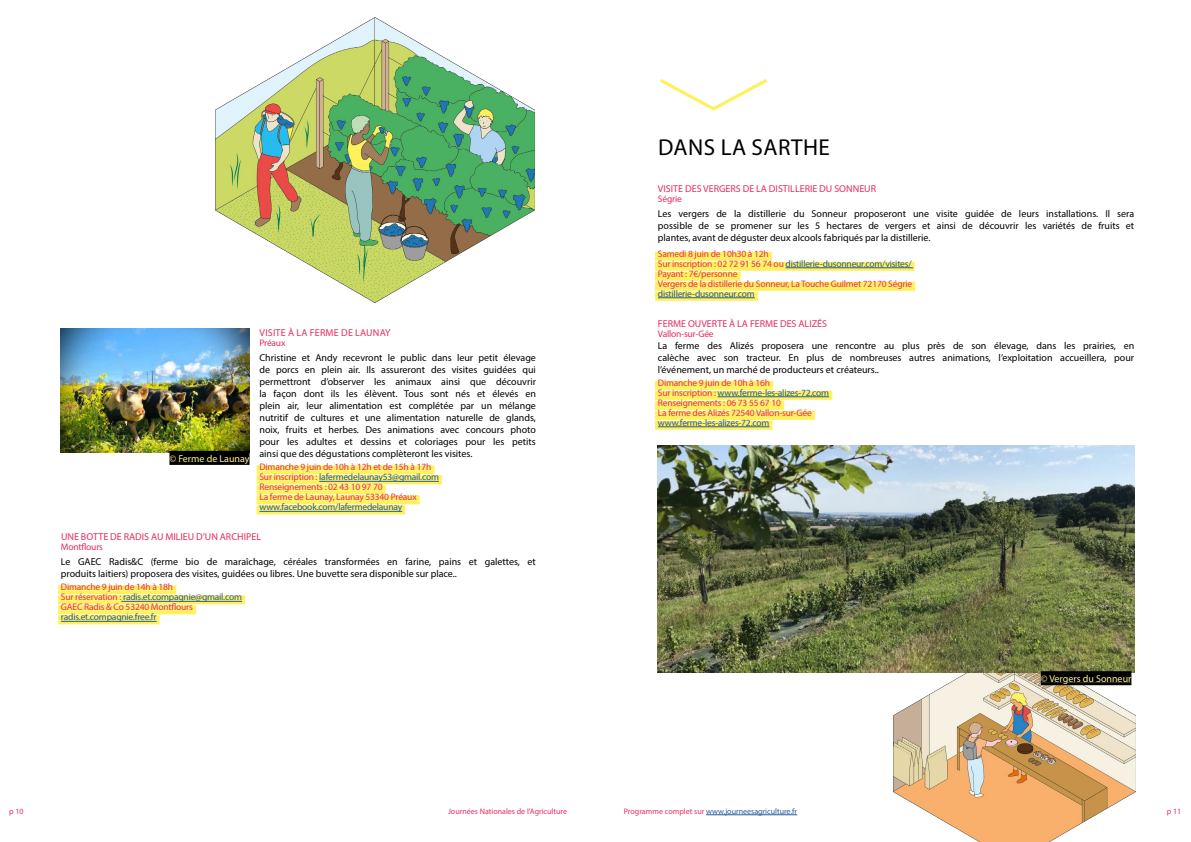
<style>
.page{position:relative;width:1191px;height:842px;background:#fff}
.page>*{position:absolute;margin:0;border:0;box-sizing:border-box;transform-origin:0 0}
.t1{font:23.1px "Myriad Pro";letter-spacing:.02em;color:#000}
.t2{font:10px/12px "Myriad Pro";color:#000;text-align:justify}
.t3{font:10px "Myriad Pro";color:#e72c61}
.t4{font:10px "Myriad Pro";color:#fef493}
.t5{font:10px "Myriad Pro";letter-spacing:.02em;color:#e72c61}
.t6{font:9.5px/10px "Myriad Pro";letter-spacing:-.02em;color:#e72c61}
.t7{font:9.5px "Myriad Pro";letter-spacing:-.02em;color:#275b9b}
.t8{font:8px "Myriad Pro";color:#275b9b}
.t9{font:8px "Myriad Pro";color:#e72c61}
.s1{color:#275b9b}
.s2{color:#e72c61}
</style>
<div class="page">
<hr style="left:706px;top:814px;width:91px;height:1px;background:#275b9b">
<img style="left:215px;top:18px;width:319px;height:284px">
<div style="left:257px;top:465px;width:177px;height:5px;background:#fff15b"></div>
<svg style="left:257px;top:470px;width:177px;height:4px"></svg>
<div style="left:257px;top:475px;width:185px;height:5px;background:#fff15b"></div>
<svg style="left:257px;top:480px;width:185px;height:4px"></svg>
<hr style="left:319px;top:481px;width:120px;height:1px;background:#275b9b">
<div style="left:257px;top:485px;width:129px;height:5px;background:#fff15b"></div>
<svg style="left:257px;top:490px;width:129px;height:4px"></svg>
<div style="left:257px;top:495px;width:163px;height:5px;background:#fff15b"></div>
<svg style="left:257px;top:500px;width:163px;height:4px"></svg>
<div style="left:257px;top:505px;width:148px;height:5px;background:#fff15b"></div>
<svg style="left:257px;top:510px;width:148px;height:4px"></svg>
<hr style="left:259px;top:511px;width:143px;height:1px;background:#275b9b">
<div style="left:58px;top:585px;width:118px;height:5px;background:#fff15b"></div>
<svg style="left:58px;top:590px;width:118px;height:4px"></svg>
<div style="left:58px;top:595px;width:187px;height:5px;background:#fff15b"></div>
<svg style="left:58px;top:600px;width:187px;height:4px"></svg>
<hr style="left:121px;top:601px;width:121px;height:1px;background:#275b9b">
<div style="left:58px;top:605px;width:138px;height:5px;background:#fff15b"></div>
<svg style="left:58px;top:610px;width:138px;height:4px"></svg>
<div style="left:58px;top:615px;width:102px;height:5px;background:#fff15b"></div>
<svg style="left:58px;top:620px;width:102px;height:4px"></svg>
<hr style="left:61px;top:621px;width:96px;height:1px;background:#275b9b">
<div style="left:655px;top:252px;width:117px;height:5px;background:#fff15b"></div>
<svg style="left:655px;top:257px;width:117px;height:4px"></svg>
<div style="left:655px;top:262px;width:259px;height:5px;background:#fff15b"></div>
<svg style="left:655px;top:267px;width:259px;height:4px"></svg>
<hr style="left:785px;top:267px;width:128px;height:1px;background:#275b9b">
<div style="left:655px;top:272px;width:85px;height:5px;background:#fff15b"></div>
<svg style="left:655px;top:277px;width:85px;height:4px"></svg>
<div style="left:655px;top:282px;width:260px;height:5px;background:#fff15b"></div>
<svg style="left:655px;top:287px;width:260px;height:4px"></svg>
<div style="left:655px;top:292px;width:103px;height:5px;background:#fff15b"></div>
<svg style="left:655px;top:297px;width:103px;height:4px"></svg>
<hr style="left:658px;top:297px;width:97px;height:1px;background:#275b9b">
<div style="left:655px;top:381px;width:118px;height:5px;background:#fff15b"></div>
<svg style="left:655px;top:386px;width:118px;height:4px"></svg>
<div style="left:655px;top:391px;width:177px;height:5px;background:#fff15b"></div>
<svg style="left:655px;top:396px;width:177px;height:4px"></svg>
<hr style="left:717px;top:396px;width:112px;height:1px;background:#275b9b">
<div style="left:655px;top:401px;width:129px;height:5px;background:#fff15b"></div>
<svg style="left:655px;top:406px;width:129px;height:4px"></svg>
<div style="left:655px;top:411px;width:160px;height:5px;background:#fff15b"></div>
<svg style="left:655px;top:416px;width:160px;height:4px"></svg>
<div style="left:655px;top:421px;width:117px;height:5px;background:#fff15b"></div>
<svg style="left:655px;top:426px;width:117px;height:4px"></svg>
<hr style="left:658px;top:426px;width:111px;height:1px;background:#275b9b">
<svg style="left:660px;top:79px;width:107px;height:32px"></svg>
<img style="left:893px;top:646px;width:242px;height:196px">
<img style="left:658px;top:445px;width:476px;height:228px">
<div style="left:1040px;top:671px;width:91px;height:11px;background:#000"></div>
<hr style="left:1040px;top:682px;width:91px;height:3px;background:#000">
<img style="left:61px;top:328px;width:188px;height:124px">
<div style="left:169px;top:451px;width:80px;height:11px;background:#000"></div>
<hr style="left:169px;top:462px;width:80px;height:3px;background:#000">
<p class="t5" style="left:259px;top:327px;width:132px">VISITE À LA FERME DE LAUNAY</p>
<p class="t6" style="left:259px;top:338px;width:27px">Préaux</p>
<p class="t2" style="left:259px;top:352px;width:278px">Christine et Andy recevront le public dans leur petit élevage de porcs en plein air. Ils assureront des visites guidées qui permettront d’observer les animaux ainsi que découvrir la façon dont ils les élèvent. Tous sont nés et élevés en plein air, leur alimentation est complétée par un mélange nutritif de cultures et une alimentation naturelle de glands, noix, fruits et herbes. Des animations avec concours photo pour les adultes et dessins et coloriages pour les petits ainsi que des dégustations complèteront les visites.</p>
<p class="t6" style="left:259px;top:462px;width:181px">Dimanche 9 juin de 10h à 12h et de 15h à 17h Sur inscription : <span class="s1">lafermedelaunay53@gmail.com </span>Renseignements : 02 43 10 97 70<br>La ferme de Launay, Launay 53340 Préaux</p>
<p class="t7" style="left:259px;top:501px;width:144px">www.facebook.com/lafermedelaunay</p>
<p class="t3" style="left:61px;top:531px;width:201px">UNE BOTTE DE RADIS AU MILIEU D’UN ARCHIPEL</p>
<p class="t6" style="left:61px;top:542px;width:44px">Montflours</p>
<p class="t2" style="left:61px;top:556px;width:476px">Le GAEC Radis&amp;C (ferme bio de maraîchage, céréales transformées en farine, pains et galettes, et produits laitiers) proposera des visites, guidées ou libres. Une buvette sera disponible sur place..</p>
<p class="t6" style="left:61px;top:582px;width:182px">Dimanche 9 juin de 14h à 18h<br>Sur réservation : <span class="s1">radis.et.compagnie@gmail.com<br></span>GAEC Radis &amp; Co 53240 Montflours</p>
<p class="t7" style="left:61px;top:611px;width:97px">radis.et.compagnie.free.fr</p>
<p class="t4" style="left:169px;top:452px;width:82px">© Ferme de Launay</p>
<h1 class="t1" style="left:658px;top:133px;width:173px">DANS LA SARTHE</h1>
<p class="t3" style="left:658px;top:182px;width:220px">VISITE DES VERGERS DE LA DISTILLERIE DU SONNEUR</p>
<p class="t6" style="left:658px;top:193px;width:25px">Ségrie</p>
<p class="t2" style="left:658px;top:207px;width:478px">Les vergers de la distillerie du Sonneur proposeront une visite guidée de leurs installations. Il sera possible de se promener sur les 5 hectares de vergers et ainsi de découvrir les variétés de fruits et plantes, avant de déguster deux alcools fabriqués par la distillerie.</p>
<p class="t6" style="left:658px;top:248px;width:256px">Samedi 8 juin de 10h30 à 12h<br>Sur inscription : 02 72 91 56 74 ou <span class="s1">distillerie-dusonneur.com/visites/ </span>Payant : 7€/personne<br>Vergers de la distillerie du Sonneur, La Touche Guilmet 72170 Ségrie</p>
<p class="t7" style="left:658px;top:288px;width:98px">distillerie-dusonneur.com</p>
<p class="t3" style="left:658px;top:317px;width:171px">FERME OUVERTE À LA FERME DES ALIZÉS</p>
<p class="t6" style="left:658px;top:328px;width:57px">Vallon-sur-Gée</p>
<p class="t2" style="left:658px;top:339px;width:478px">La ferme des Alizés proposera une rencontre au plus près de son élevage, dans les prairies, en calèche avec son tracteur. En plus de nombreuses autres animations, l’exploitation accueillera, pour l’événement, un marché de producteurs et créateurs..</p>
<p class="t6" style="left:658px;top:377px;width:173px">Dimanche 9 juin de 10h à 16h<br>Sur inscription : <span class="s1">www.ferme-les-alizes-72.com </span>Renseignements : 06 73 55 67 10<br>La ferme des Alizés 72540 Vallon-sur-Gée</p>
<p class="t7" style="left:658px;top:417px;width:113px">www.ferme-les-alizes-72.com</p>
<p class="t4" style="left:1040px;top:673px;width:92px">© Vergers du Sonneur</p>
<p class="t9" style="left:9px;top:806px;width:16px">p 10</p>
<p class="t9" style="left:448px;top:806px;width:121px">Journées Nationales de l’Agriculture</p>
<p class="t8" style="left:624px;top:806px;width:175px"><span class="s2">Programme complet sur</span> www.journeesagriculture.fr</p>
<p class="t9" style="left:1166px;top:806px;width:16px">p 11</p>
</div>
